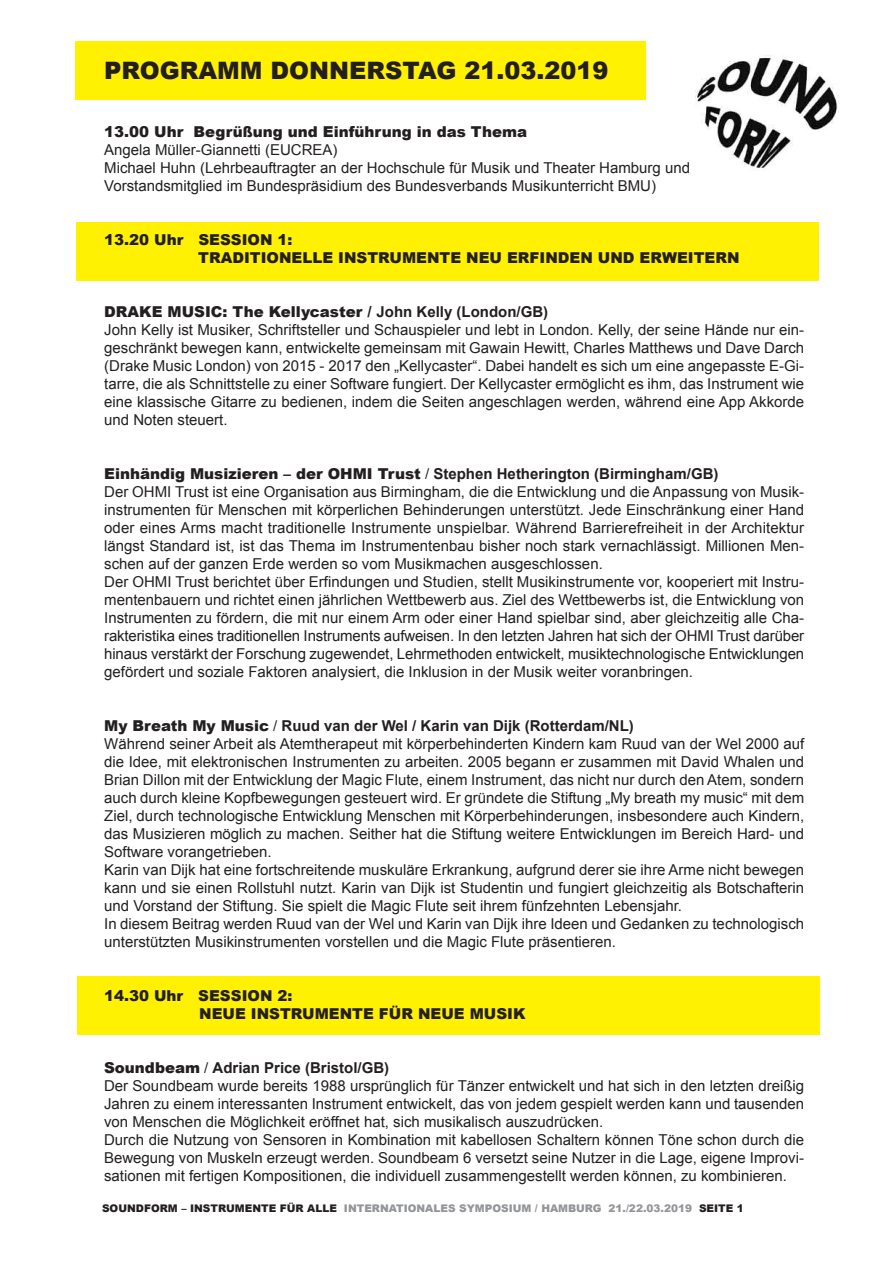
<style>
.page{position:relative;width:893px;height:1263px;background:#fff}
.page>*{position:absolute;margin:0;border:0;box-sizing:border-box;transform-origin:0 0}
.t1{font:900 24px "Arial";color:#231f20}
.t2{font:15px/18px "Arial";color:#231f20}
.t3{font:900 15px/18.1px "Arial";color:#231f20}
.t4{font:900 10.5px "Arial";color:#939598}
.s1{font-weight:900}
.s2{font-weight:700}
.s3{color:#231f20}
</style>
<div class="page">
<div style="left:77px;top:222px;width:742px;height:59px;background:#fff101"></div>
<div style="left:75px;top:41px;width:571px;height:58px;background:#fff101"></div>
<div style="left:77px;top:976px;width:742px;height:58px;background:#fff101"></div>
<img style="left:695px;top:55px;width:144px;height:116px">
<h1 class="t1" style="left:104px;top:52px;width:506px">PROGRAMM DONNERSTAG 21.03.2019</h1>
<p class="t3" style="left:104px;top:122px;width:424px">13.00 Uhr Begrüßung und Einführung in das Thema</p>
<p class="t2" style="left:104px;top:141px;width:587px">Angela Müller-Giannetti (EUCREA)<br>Michael Huhn (Lehrbeauftragter an der Hochschule für Musik und Theater Hamburg und<br>Vorstandsmitglied im Bundespräsidium des Bundesverbands Musikunterricht BMU)</p>
<p class="t3" style="left:198px;top:230px;width:543px;text-indent:-94px">13.20 Uhr SESSION 1:<br>TRADITIONELLE INSTRUMENTE NEU ERFINDEN UND ERwEITERN</p>
<p class="t2" style="left:104px;top:303px;width:702px"><span class="s1">DRAKE MUSIC: The Kellycaster /</span> <span class="s2">John Kelly (London/GB)<br></span>John Kelly ist Musiker, Schriftsteller und Schauspieler und lebt in London. Kelly, der seine Hände nur ein&shy;geschränkt bewegen kann, entwickelte gemeinsam mit Gawain Hewitt, Charles Matthews und Dave Darch (Drake Music London) von 2015 - 2017 den „Kellycaster“. Dabei handelt es sich um eine angepasste E-Gi&shy;tarre, die als Schnittstelle zu einer Software fungiert. Der Kellycaster ermöglicht es ihm, das Instrument wie eine klassische Gitarre zu bedienen, indem die Seiten angeschlagen werden, während eine App Akkorde und Noten steuert.</p>
<p class="t2" style="left:104px;top:465px;width:702px"><span class="s1">Einhändig Musizieren – der OHMI Trust</span> / <span class="s2">Stephen Hetherington (Birmingham/GB)<br></span>Der OHMI Trust ist eine Organisation aus Birmingham, die die Entwicklung und die Anpassung von Musik&shy;instrumenten für Menschen mit körperlichen Behinderungen unterstützt. Jede Einschränkung einer Hand oder eines Arms macht traditionelle Instrumente unspielbar. Während Barrierefreiheit in der Architektur längst Standard ist, ist das Thema im Instrumentenbau bisher noch stark vernachlässigt. Millionen Men&shy;schen auf der ganzen Erde werden so vom Musikmachen ausgeschlossen.<br>Der OHMI Trust berichtet über Erfindungen und Studien, stellt Musikinstrumente vor, kooperiert mit Instru&shy;mentenbauern und richtet einen jährlichen Wettbewerb aus. Ziel des Wettbewerbs ist, die Entwicklung von Instrumenten zu fördern, die mit nur einem Arm oder einer Hand spielbar sind, aber gleichzeitig alle Cha&shy;rakteristika eines traditionellen Instruments aufweisen. In den letzten Jahren hat sich der OHMI Trust darüber hinaus verstärkt der Forschung zugewendet, Lehrmethoden entwickelt, musiktechnologische Entwicklungen gefördert und soziale Faktoren analysiert, die Inklusion in der Musik weiter voranbringen.</p>
<p class="t2" style="left:104px;top:717px;width:702px"><span class="s1">My Breath My Music</span> / <span class="s2">Ruud van der Wel / Karin van Dijk (Rotterdam/NL)<br></span>Während seiner Arbeit als Atemtherapeut mit körperbehinderten Kindern kam Ruud van der Wel 2000 auf die Idee, mit elektronischen Instrumenten zu arbeiten. 2005 begann er zusammen mit David Whalen und Brian Dillon mit der Entwicklung der Magic Flute, einem Instrument, das nicht nur durch den Atem, sondern auch durch kleine Kopfbewegungen gesteuert wird. Er gründete die Stiftung „My breath my music“ mit dem Ziel, durch technologische Entwicklung Menschen mit Körperbehinderungen, insbesondere auch Kindern, das Musizieren möglich zu machen. Seither hat die Stiftung weitere Entwicklungen im Bereich Hard- und Software vorangetrieben.<br>Karin van Dijk hat eine fortschreitende muskuläre Erkrankung, aufgrund derer sie ihre Arme nicht bewegen kann und sie einen Rollstuhl nutzt. Karin van Dijk ist Studentin und fungiert gleichzeitig als Botschafterin und Vorstand der Stiftung. Sie spielt die Magic Flute seit ihrem fünfzehnten Lebensjahr.<br>In diesem Beitrag werden Ruud van der Wel und Karin van Dijk ihre Ideen und Gedanken zu technologisch unterstützten Musikinstrumenten vorstellen und die Magic Flute präsentieren.</p>
<p class="t3" style="left:199px;top:986px;width:328px;text-indent:-95px">14.30 Uhr SESSION 2:<br>NEUE INSTRUMENTE FÜR NEUE MUSIK</p>
<p class="t2" style="left:104px;top:1059px;width:702px"><span class="s1">Soundbeam</span> / <span class="s2">Adrian Price (Bristol/GB)<br></span>Der Soundbeam wurde bereits 1988 ursprünglich für Tänzer entwickelt und hat sich in den letzten dreißig Jahren zu einem interessanten Instrument entwickelt, das von jedem gespielt werden kann und tausenden von Menschen die Möglichkeit eröffnet hat, sich musikalisch auszudrücken.<br>Durch die Nutzung von Sensoren in Kombination mit kabellosen Schaltern können Töne schon durch die Bewegung von Muskeln erzeugt werden. Soundbeam 6 versetzt seine Nutzer in die Lage, eigene Improvi&shy;sationen mit fertigen Kompositionen, die individuell zusammengestellt werden können, zu kombinieren.</p>
<p class="t4" style="left:102px;top:1201px;width:643px"><span class="s3">SOUNDFORM – INSTRUMENTE FÜR ALLE</span> INTERNATIONALES SYMPOSIUM / HAMBURG 21./22.03.2019 <span class="s3">SEITE 1</span></p>
</div>
